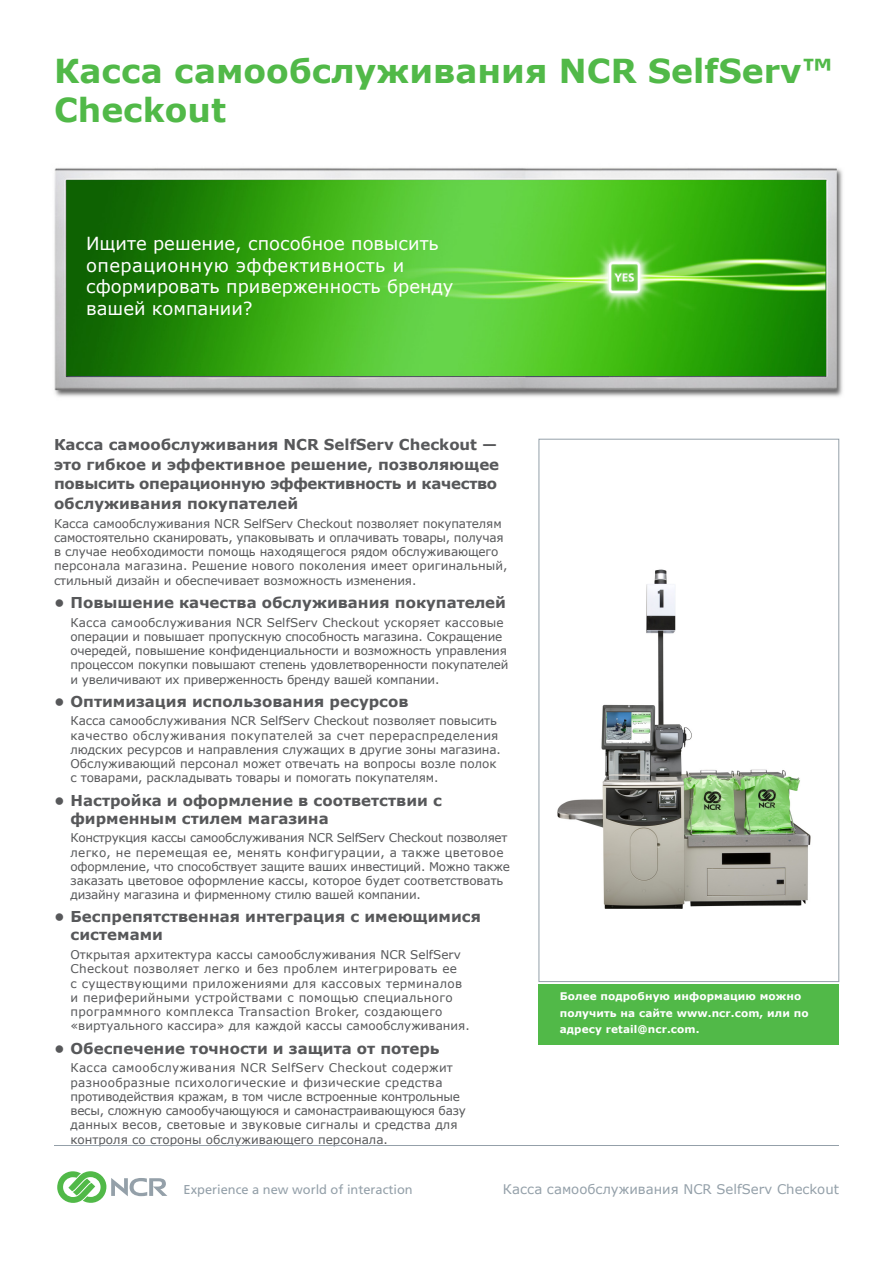
<style>
.page{position:relative;width:893px;height:1263px;background:#fff}
.page>*{position:absolute;margin:0;border:0;box-sizing:border-box;transform-origin:0 0}
.Front_Product_Name{font:700 33px/39.6px "Verdana";color:#51b948}
.Front_Headline_Quest{font:18px/21.6px "Verdana";color:#fff}
.Front_Bullet_Head{font:700 15px/18px "Verdana";color:#57585a}
.Front_Body_Subhead{font:700 15px/19.5px "Verdana";color:#57585a}
.Footer_Product_Name{font:13.35px "Verdana";color:#94a0a9}
.Front_Footer_Tagline{font:12.9px "Frutiger LT Std";color:#94a0a9}
.Front_Bullet_Text{font:12px/14.2px "Verdana";letter-spacing:-.01em;color:#57585a}
.Front_Bullet_Text-2{font:12px/14.2px "Verdana";letter-spacing:.025em;color:#57585a}
.Front_Body_Text{font:12px/14.2px "Verdana";letter-spacing:-.01em;color:#57585a}
.Front_Call_to_Action{font:700 10.5px/16.5px "Verdana";letter-spacing:.01em;color:#fff}
</style>
<div class="page">
<svg style="left:57px;top:1171px;width:110px;height:32px"></svg>
<hr style="left:54px;top:1145px;width:785px;height:1px;background:#94a0a9">
<div style="left:539px;top:984px;width:300px;height:61px;background:#51b948"></div>
<img style="left:54px;top:167px;width:789px;height:230px">
<img style="left:557px;top:569px;width:254px;height:340px">
<div style="left:539px;top:439px;width:300px;height:543px;border:1px solid #94a0a9"></div>
<p class="Front_Product_Name" style="left:54px;top:50px;width:781px">Касса самообслуживания NCR SelfServ™<br>Checkout</p>
<p class="Front_Headline_Quest" style="left:86px;top:232px;width:369px">Ищите решение, способное повысить операционную эффективность и сформировать приверженность бренду вашей компании?</p>
<p class="Front_Body_Subhead" style="left:54px;top:435px;width:447px">Касса самообслуживания NCR SelfServ Checkout — это гибкое и эффективное решение, позволяющее повысить операционную эффективность и качество обслуживания покупателей</p>
<p class="Front_Body_Text" style="left:54px;top:516px;width:455px">Касса самообслуживания NCR SelfServ Checkout позволяет покупателям самостоятельно сканировать, упаковывать и оплачивать товары, получая в случае необходимости помощь находящегося рядом обслуживающего персонала магазина. Решение нового поколения имеет оригинальный, стильный дизайн и обеспечивает возможность изменения.</p>
<p class="Front_Bullet_Head" style="left:54px;top:593px;width:454px">• Повышение качества обслуживания покупателей</p>
<p class="Front_Bullet_Text" style="left:70px;top:615px;width:439px">Касса самообслуживания NCR SelfServ Checkout ускоряет кассовые операции и повышает пропускную способность магазина. Сокращение очередей, повышение конфиденциальности и возможность управления процессом покупки повышают степень удовлетворенности покупателей и увеличивают их приверженность бренду вашей компании.</p>
<p class="Front_Bullet_Head" style="left:54px;top:692px;width:356px">• Оптимизация использования ресурсов</p>
<p class="Front_Bullet_Text" style="left:70px;top:713px;width:432px">Касса самообслуживания NCR SelfServ Checkout позволяет повысить качество обслуживания покупателей за счет перераспределения людских ресурсов и направления служащих в другие зоны магазина.<br>Обслуживающий персонал может отвечать на вопросы возле полок с товарами, раскладывать товары и помогать покупателям.</p>
<p class="Front_Bullet_Head" style="left:70px;top:791px;width:373px;text-indent:-16px">• Настройка и оформление в соответствии с фирменным стилем магазина</p>
<p class="Front_Bullet_Text" style="left:70px;top:830px;width:441px">Конструкция кассы самообслуживания NCR SelfServ Checkout позволяет легко, не перемещая ее, менять конфигурации, а также цветовое оформление, что способствует защите ваших инвестиций. Можно также заказать цветовое оформление кассы, которое будет соответствовать дизайну магазина и фирменному стилю вашей компании.</p>
<p class="Front_Bullet_Head" style="left:70px;top:907px;width:412px;text-indent:-16px">• Беспрепятственная интеграция с имеющимися системами</p>
<p class="Front_Bullet_Text-2" style="left:70px;top:947px;width:401px">Открытая архитектура кассы самообслуживания NCR SelfServ Checkout позволяет легко и без проблем интегрировать ее<br>с существующими приложениями для кассовых терминалов и периферийными устройствами с помощью специального программного комплекса Transaction Broker, создающего «виртуального кассира» для каждой кассы самообслуживания.</p>
<p class="Front_Bullet_Head" style="left:54px;top:1038px;width:387px">• Обеспечение точности и защита от потерь</p>
<p class="Front_Bullet_Text" style="left:70px;top:1060px;width:397px">Касса самообслуживания NCR SelfServ Checkout содержит разнообразные психологические и физические средства противодействия кражам, в том числе встроенные контрольные весы, сложную самообучающуюся и самонастраивающуюся базу данных весов, световые и звуковые сигналы и средства для контроля со стороны обслуживающего персонала.</p>
<p class="Footer_Product_Name" style="left:503px;top:1181px;width:338px">Касса самообслуживания NCR SelfServ Checkout</p>
<p class="Front_Call_to_Action" style="left:560px;top:987px;width:250px">Более подробную информацию можно получить на сайте www.ncr.com, или по адресу retail@ncr.com.</p>
<p class="Front_Footer_Tagline" style="left:184px;top:1182px;width:231px">Experience a new world of interaction</p>
</div>
